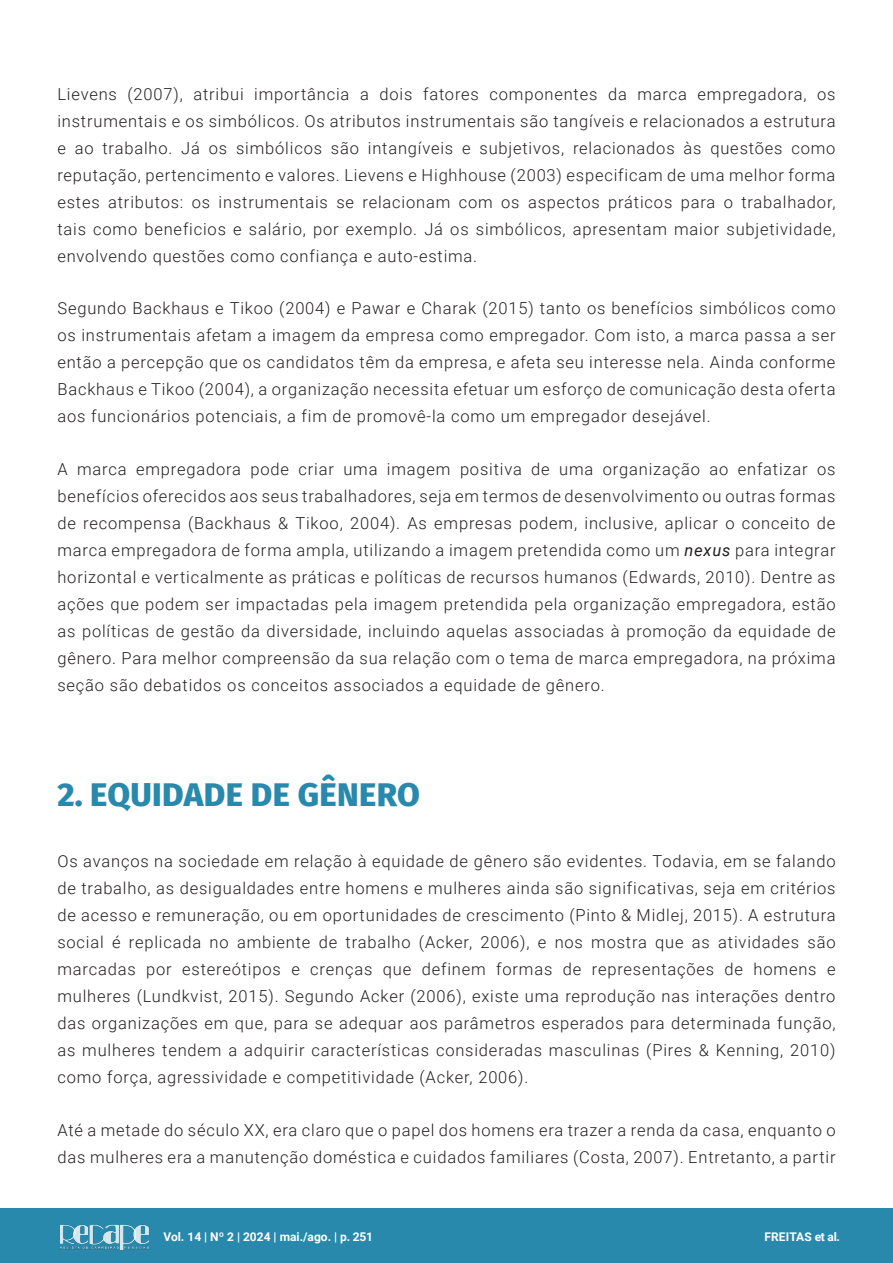
<style>
.page{position:relative;width:893px;height:1263px;background:#fff}
.page>*{position:absolute;margin:0;border:0;box-sizing:border-box;transform-origin:0 0}
.Título_-_Artigo{font:800 33px "Fira Sans";letter-spacing:.01em;color:#2889ac}
.Texto_-_Artigo{font:300 16.5px/27px "Roboto";letter-spacing:.05em;color:#231f20;text-align:justify}
.t1{font:700 12px "Roboto";color:#fff}
.s1{font-weight:400;font-style:italic}
</style>
<div class="page">
<div style="left:0;top:1209px;width:893px;height:54px;background:#2889ac"></div>
<img style="left:59px;top:1224px;width:90px;height:27px">
<p class="Texto_-_Artigo" style="left:57px;top:80px;width:780px">Lievens (2007), atribui importância a dois fatores componentes da marca empregadora, os instrumentais e os simbólicos. Os atributos instrumentais são tangíveis e relacionados a estrutura e ao trabalho. Já os simbólicos são intangíveis e subjetivos, relacionados às questões como reputação, pertencimento e valores. Lievens e Highhouse (2003) especificam de uma melhor forma estes atributos: os instrumentais se relacionam com os aspectos práticos para o trabalhador, tais como beneficios e salário, por exemplo. Já os simbólicos, apresentam maior subjetividade, envolvendo questões como confiança e auto-estima.</p>
<p class="Texto_-_Artigo" style="left:57px;top:294px;width:780px">Segundo Backhaus e Tikoo (2004) e Pawar e Charak (2015) tanto os benefícios simbólicos como os instrumentais afetam a imagem da empresa como empregador. Com isto, a marca passa a ser então a percepção que os candidatos têm da empresa, e afeta seu interesse nela. Ainda conforme Backhaus e Tikoo (2004), a organização necessita efetuar um esforço de comunicação desta oferta aos funcionários potenciais, a fim de promovê-la como um empregador desejável.</p>
<p class="Texto_-_Artigo" style="left:57px;top:455px;width:780px">A marca empregadora pode criar uma imagem positiva de uma organização ao enfatizar os benefícios oferecidos aos seus trabalhadores, seja em termos de desenvolvimento ou outras formas de recompensa (Backhaus &amp; Tikoo, 2004). As empresas podem, inclusive, aplicar o conceito de marca empregadora de forma ampla, utilizando a imagem pretendida como um <span class="s1">nexus</span> para integrar horizontal e verticalmente as práticas e políticas de recursos humanos (Edwards, 2010). Dentre as ações que podem ser impactadas pela imagem pretendida pela organização empregadora, estão as políticas de gestão da diversidade, incluindo aquelas associadas à promoção da equidade de gênero. Para melhor compreensão da sua relação com o tema de marca empregadora, na próxima seção são debatidos os conceitos associados a equidade de gênero.</p>
<p class="Título_-_Artigo" style="left:57px;top:766px;width:364px">2. EQUIDADE DE GÊNERO</p>
<p class="Texto_-_Artigo" style="left:57px;top:847px;width:780px">Os avanços na sociedade em relação à equidade de gênero são evidentes. Todavia, em se falando de trabalho, as desigualdades entre homens e mulheres ainda são significativas, seja em critérios de acesso e remuneração, ou em oportunidades de crescimento (Pinto &amp; Midlej, 2015). A estrutura social é replicada no ambiente de trabalho (Acker, 2006), e nos mostra que as atividades são marcadas por estereótipos e crenças que definem formas de representações de homens e mulheres (Lundkvist, 2015). Segundo Acker (2006), existe uma reprodução nas interações dentro das organizações em que, para se adequar aos parâmetros esperados para determinada função, as mulheres tendem a adquirir características consideradas masculinas (Pires &amp; Kenning, 2010) como força, agressividade e competitividade (Acker, 2006).</p>
<p class="Texto_-_Artigo" style="left:57px;top:1116px;width:780px">Até a metade do século XX, era claro que o papel dos homens era trazer a renda da casa, enquanto o das mulheres era a manutenção doméstica e cuidados familiares (Costa, 2007). Entretanto, a partir</p>
<p class="t1" style="left:163px;top:1228px;width:211px">Vol. 14 | Nº 2 | 2024 | mai./ago. | p. 251</p>
<p class="t1" style="left:764px;top:1229px;width:77px">FREITAS et al.</p>
</div>
